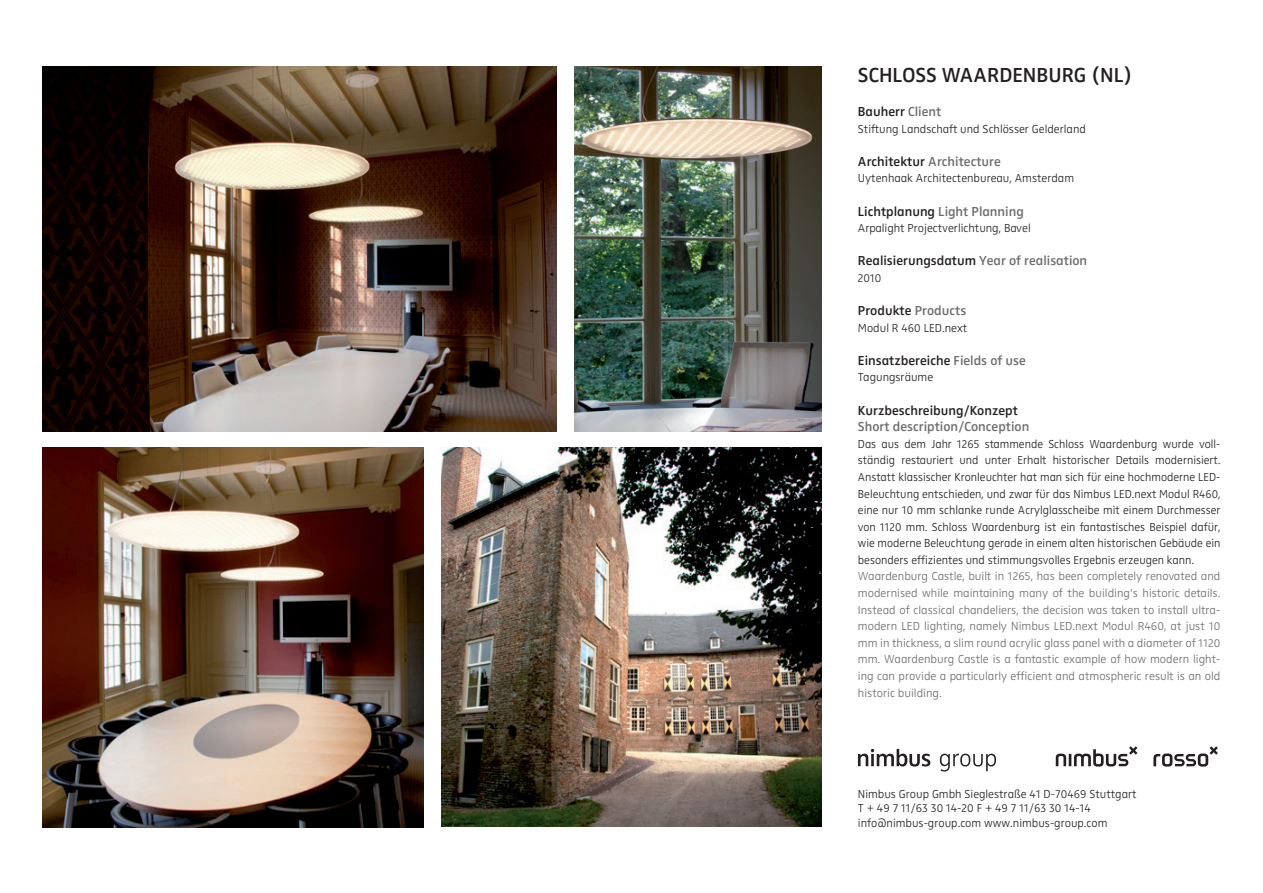
<style>
.page{position:relative;width:1263px;height:893px;background:#fff}
.page>*{position:absolute;margin:0;border:0;box-sizing:border-box;transform-origin:0 0}
.t1{font:21px "Zwo Semi Bold LF Plain Alt";color:#231f20}
.t2{font:13.5px "Zwo Semi Bold LF Plain Alt";color:#231f20}
.t3{font:13.5px "Zwo Semi Bold LF Plain Alt";color:#6c6d70}
.t4{font:12px/16.6px "Zwo Light LF Plain Alt";color:#231f20;text-align:justify}
.t5{font:12px/16.6px "Zwo Light LF Plain Alt";color:#6c6d70;text-align:justify}
.s1{color:#6c6d70}
.s2{color:#231f20}
</style>
<div class="page">
<img style="left:43px;top:66px;width:513px;height:365px">
<img style="left:574px;top:66px;width:248px;height:365px">
<img style="left:441px;top:448px;width:381px;height:379px">
<img style="left:43px;top:448px;width:380px;height:379px">
<svg style="left:858px;top:749px;width:72px;height:17px"></svg>
<svg style="left:940px;top:754px;width:56px;height:17px"></svg>
<svg style="left:1056px;top:746px;width:81px;height:21px"></svg>
<svg style="left:1153px;top:746px;width:65px;height:21px"></svg>
<h1 class="t1" style="left:858px;top:63px;width:276px">SCHLOSS WAARDENBURG (NL)</h1>
<p class="t2" style="left:858px;top:104px;width:85px">Bauherr <span class="s1">Client</span></p>
<p class="t4" style="left:858px;top:120px;width:229px">Stiftung Landschaft und Schlösser Gelderland</p>
<p class="t3" style="left:858px;top:153px;width:145px"><span class="s2">Architektur</span> Architecture</p>
<p class="t4" style="left:858px;top:170px;width:218px">Uytenhaak Architectenbureau, Amsterdam</p>
<p class="t3" style="left:858px;top:203px;width:167px"><span class="s2">Lichtplanung</span> Light Planning</p>
<p class="t4" style="left:858px;top:220px;width:174px">Arpalight Projectverlichtung, Bavel</p>
<p class="t2" style="left:858px;top:253px;width:231px">Realisierungsdatum <span class="s1">Year of realisation</span></p>
<p class="t4" style="left:858px;top:269px;width:25px">2010</p>
<p class="t2" style="left:858px;top:303px;width:110px">Produkte <span class="s1">Products</span></p>
<p class="t4" style="left:858px;top:319px;width:111px">Modul R 460 LED.next</p>
<p class="t2" style="left:858px;top:352px;width:169px">Einsatzbereiche <span class="s1">Fields of use</span></p>
<p class="t4" style="left:858px;top:369px;width:77px">Tagungsräume</p>
<p class="t2" style="left:858px;top:402px;width:162px">Kurzbeschreibung/Konzept</p>
<p class="t3" style="left:858px;top:419px;width:173px">Short description/Conception</p>
<p class="t4" style="left:858px;top:435px;width:364px">Das aus dem Jahr 1265 stammende Schloss Waardenburg wurde voll&shy;ständig restauriert und unter Erhalt historischer Details modernisiert.<br>Anstatt klassischer Kronleuchter hat man sich für eine hoch- moderne LED-Beleuchtung entschieden, und zwar für das Nimbus LED.next Modul R460, eine nur 10 mm schlanke runde Acrylglasscheibe mit einem Durchmesser von 1120 mm. Schloss Waardenburg ist ein fantastisches Beispiel dafür, wie moderne Beleuchtung gerade in einem alten historischen Gebäude ein besonders effizientes und stimmungsvolles Ergebnis erzeugen kann.</p>
<p class="t5" style="left:858px;top:568px;width:364px">Waardenburg Castle, built in 1265, has been completely renovated and modernised while maintaining many of the building‘s historic details.<br>Instead of classical chandeliers, the decision was taken to install ultra&shy;modern LED lighting, namely Nimbus LED.next Modul R460, at just 10 mm in thickness, a slim round acrylic glass panel with a diameter of 1120 mm. Waardenburg Castle is a fantastic example of how modern light&shy;ing can provide a particularly efficient and atmospheric result is an old historic building.</p>
<p class="t4" style="left:858px;top:786px;width:280px;line-height:14.4px;text-align:left">Nimbus Group Gmbh Sieglestraße 41 D-70469 Stuttgart<br>T + 49 7 11/63 30 14-20 F + 49 7 11/63 30 14-14 info@nimbus-group.com www.nimbus-group.com</p>
</div>
